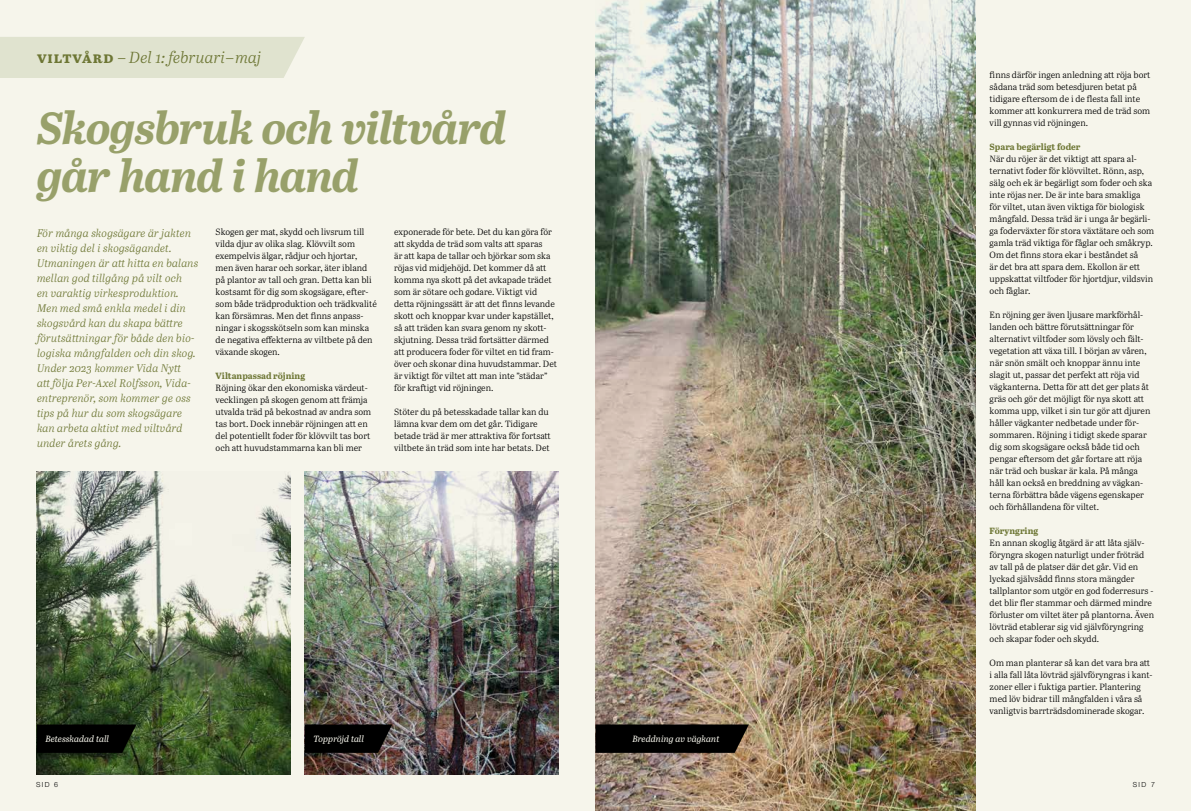
<style>
.page{position:relative;width:1191px;height:811px;background:#f6f5eb}
.page>*{position:absolute;margin:0;border:0;box-sizing:border-box;transform-origin:0 0}
.t1{font:italic 700 45px/48px "Abril Text";letter-spacing:-.02em;color:#98a06a}
.t2{font:italic 16px "Abril Text Lt";letter-spacing:-.005em;color:#6d7634}
.t3{font:italic 11px/15px "Abril Text Lt";letter-spacing:.01em;color:#6d7634}
.t4{font:9px/12px "Abril Text Lt";color:#000}
.t5{font:700 9px "Abril Text";color:#6d7634}
.t6{font:italic 9px "Abril Text";letter-spacing:-.005em;color:#f6f5eb}
.t7{font:300 7px "Helvetica Neue LT Std";letter-spacing:.2em;color:#000}
.s1{font-family:"Abril Text";font-weight:700;font-style:normal}
</style>
<div class="page">
<div style="left:595px;top:0;width:596px;height:811px;background:linear-gradient(to bottom,#f5f4ea,#f5f4e9)"></div>
<div style="left:0;top:37px;width:305px;height:41px;background:#e0e3cf"></div>
<img style="left:305px;top:471px;width:253px;height:303px">
<img style="left:595px;top:0;width:380px;height:811px">
<img style="left:37px;top:471px;width:254px;height:303px">
<svg style="left:305px;top:724px;width:87px;height:29px;background:#0a0909"></svg>
<svg style="left:595px;top:724px;width:154px;height:29px;background:#0b0907"></svg>
<svg style="left:37px;top:724px;width:99px;height:29px;background:#040603"></svg>
<h2 class="t2" style="left:37px;top:46px;width:225px"><span class="s1">viltvård</span> – Del 1: februari–maj</h2>
<h1 class="t1" style="left:37px;top:102px;width:471px">Skogsbruk och viltvård går hand i hand</h1>
<p class="t3" style="left:37px;top:225px;width:163px">För många skogsägare är jakten en viktig del i skogsägandet.<br>Utmaningen är att hitta en balans mellan god tillgång på vilt och<br>en varaktig virkesproduktion.<br>Men med små enkla medel i din skogsvård kan du skapa bättre förutsättningar för både den bio&shy;logiska mångfalden och din skog.<br>Under 2023 kommer Vida Nytt<br>att följa Per-Axel Rolfsson, Vida&shy;entreprenör, som kommer ge oss tips på hur du som skogsägare kan arbeta aktivt med viltvård under årets gång.</p>
<p class="t4" style="left:216px;top:226px;width:163px">Skogen ger mat, skydd och livsrum till vilda djur av olika slag. Klövvilt som exempelvis älgar, rådjur och hjortar, men även harar och sorkar, äter ibland på plantor av tall och gran. Detta kan bli kostsamt för dig som skogsägare, efter&shy;som både trädproduktion och trädkvalité kan försämras. Men det finns anpass&shy;ningar i skogsskötseln som kan minska de negativa effekterna av viltbete på den växande skogen.</p>
<p class="t5" style="left:216px;top:369px;width:91px">Viltanpassad röjning</p>
<p class="t4" style="left:216px;top:382px;width:157px">Röjning ökar den ekonomiska värdeut&shy;vecklingen på skogen genom att främja utvalda träd på bekostnad av andra som tas bort. Dock innebär röjningen att en del potentiellt foder för klövvilt tas bort och att huvudstammarna kan bli mer</p>
<p class="t4" style="left:394px;top:226px;width:164px">exponerade för bete. Det du kan göra för att skydda de träd som valts att sparas<br>är att kapa de tallar och björkar som ska röjas vid midjehöjd. Det kommer då att komma nya skott på det avkapade trädet som är sötare och godare. Viktigt vid detta röjningssätt är att det finns levande skott och knoppar kvar under kapstället, så att träden kan svara genom ny skott&shy;skjutning. Dessa träd fortsätter därmed att producera foder för viltet en tid fram&shy;över och skonar dina huvudstammar. Det är viktigt för viltet att man inte ”städar” för kraftigt vid röjningen.</p>
<p class="t4" style="left:394px;top:406px;width:158px">Stöter du på betesskadade tallar kan du lämna kvar dem om det går. Tidigare betade träd är mer attraktiva för fortsatt viltbete än träd som inte har betats. Det</p>
<p class="t6" style="left:45px;top:732px;width:65px">Betesskadad tall</p>
<p class="t6" style="left:313px;top:732px;width:52px">Toppröjd tall</p>
<p class="t6" style="left:632px;top:732px;width:89px">Breddning av vägkant</p>
<p class="t4" style="left:989px;top:69px;width:162px">finns därför ingen anledning att röja bort sådana träd som betesdjuren betat på tidigare eftersom de i de flesta fall inte kommer att konkurrera med de träd som vill gynnas vid röjningen.</p>
<p class="t5" style="left:989px;top:140px;width:92px">Spara begärligt foder</p>
<p class="t4" style="left:989px;top:153px;width:166px">När du röjer är det viktigt att spara al&shy;ternativt foder för klövviltet. Rönn, asp, sälg och ek är begärligt som foder och ska inte röjas ner. De är inte bara smakliga<br>för viltet, utan även viktiga för biologisk mångfald. Dessa träd är i unga år begärli&shy;ga foderväxter för stora växtätare och som gamla träd viktiga för fåglar och småkryp.<br>Om det finns stora ekar i beståndet så<br>är det bra att spara dem. Ekollon är ett uppskattat viltfoder för hjortdjur, vildsvin och fåglar.</p>
<p class="t4" style="left:989px;top:309px;width:162px">En röjning ger även ljusare markförhål&shy;landen och bättre förutsättningar för alternativt viltfoder som lövsly och fält&shy;vegetation att växa till. I början av våren, när snön smält och knoppar ännu inte slagit ut, passar det perfekt att röja vid vägkanterna. Detta för att det ger plats åt gräs och gör det möjligt för nya skott att komma upp, vilket i sin tur gör att djuren håller vägkanter nedbetade under för&shy;sommaren. Röjning i tidigt skede sparar dig som skogsägare också både tid och pengar eftersom det går fortare att röja när träd och buskar är kala. På många håll kan också en breddning av vägkan&shy;terna förbättra både vägens egenskaper och förhållandena för viltet.</p>
<p class="t5" style="left:989px;top:524px;width:50px">Föryngring</p>
<p class="t4" style="left:989px;top:537px;width:166px">En annan skoglig åtgärd är att låta själv&shy;föryngra skogen naturligt under fröträd av tall på de platser där det går. Vid en lyckad självsådd finns stora mängder tallplantor som utgör en god foderresurs - det blir fler stammar och därmed mindre förluster om viltet äter på plantorna. Även lövträd etablerar sig vid självföryngring och skapar foder och skydd.</p>
<p class="t4" style="left:989px;top:657px;width:164px">Om man planterar så kan det vara bra att i alla fall låta lövträd självföryngras i kant&shy;zoner eller i fuktiga partier. Plantering med löv bidrar till mångfalden i våra så vanligtvis barrträdsdominerade skogar.</p>
<p class="t7" style="left:36px;top:780px;width:24px">SID 6</p>
<p class="t7" style="left:1132px;top:780px;width:24px">SID 7</p>
</div>
